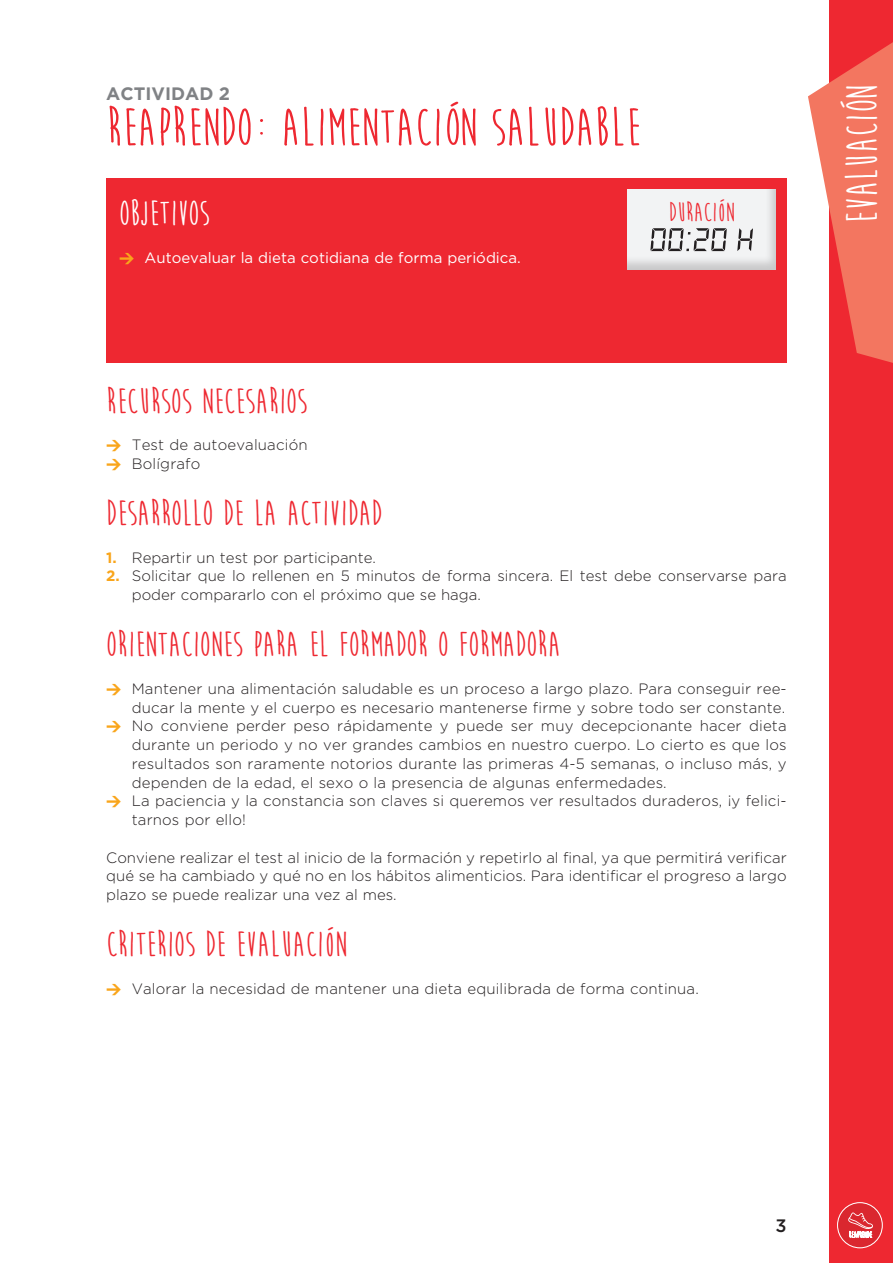
<style>
.page{position:relative;width:893px;height:1263px;background:#fff}
.page>*{position:absolute;margin:0;border:0;box-sizing:border-box;transform-origin:0 0}
.ACTIVIDAD__evaluació{font:700 54px "Moon Flower";color:#ee2831}
.t1{font:700 45px "Moon Flower";color:#fff}
._02_ladillo__evaluac{font:700 36px "Moon Flower";color:#ee2831}
._02_ladillo_calado{font:700 36px "Moon Flower";color:#fff}
.t2{font:700 27px "Moon Flower";color:#ee2831}
.ACTIVIDAD{font:700 18px "Gotham";color:#808285}
.t3{font:500 18px "Gotham";color:#231f20}
._01_texto_general{font:300 15px/18.8px "Gotham";letter-spacing:.01em;color:#231f20}
.t4{font:15px "Gotham";color:#fff}
.s1{font-family:"DIN";font-weight:900;color:#f9a51b}
.s2{font-weight:700;color:#f9a51b}
</style>
<div class="page">
<div style="left:829px;top:0;width:64px;height:1263px;background:#ee2831"></div>
<svg style="left:808px;top:42px;width:85px;height:321px"></svg>
<svg style="left:837px;top:1202px;width:45px;height:46px"></svg>
<div style="left:837px;top:1202px;width:45px;height:46px;border:1px solid #fff;border-radius:50%"></div>
<svg style="left:848px;top:1212px;width:25px;height:27px"></svg>
<div style="left:106px;top:179px;width:681px;height:184px;background:#ee2831"></div>
<div style="left:625px;top:188px;width:152px;height:83px;background:#231f20;opacity:.2"></div>
<svg style="left:650px;top:228px;width:103px;height:23px"></svg>
<p class="ACTIVIDAD" style="left:106px;top:83px;width:125px">ACTIVIDAD 2</p>
<p class="ACTIVIDAD__evaluació" style="left:106px;top:99px;width:536px">REAPRENDO: ALIMENTACIÓN SALUDABLE</p>
<p class="_02_ladillo_calado" style="left:119px;top:194px;width:92px">OBJETIVOS</p>
<p class="t4" style="left:119px;top:249px;width:403px"><span class="s1">&gt;</span> Autoevaluar la dieta cotidiana de forma periódica.</p>
<p class="t2" style="left:669px;top:198px;width:68px">DURACIÓN</p>
<p class="_02_ladillo__evaluac" style="left:106px;top:382px;width:202px">RECURSOS NECESARIOS</p>
<p class="_01_texto_general" style="left:106px;top:435px;width:203px"><span class="s1">&gt;</span> Test de autoevaluación</p>
<p class="_01_texto_general" style="left:106px;top:454px;width:96px"><span class="s1">&gt;</span> Bolígrafo</p>
<p class="_02_ladillo__evaluac" style="left:106px;top:494px;width:277px">DESARROLLO DE LA ACTIVIDAD</p>
<p class="_01_texto_general" style="left:106px;top:548px;width:271px"><span class="s2">1.</span> Repartir un test por participante.</p>
<p class="_01_texto_general" style="left:132px;top:566px;width:656px;text-indent:-26px"><span class="s2">2.</span> Solicitar que lo rellenen en 5 minutos de forma sincera. El test debe conservarse para poder compararlo con el próximo que se haga.</p>
<p class="_02_ladillo__evaluac" style="left:106px;top:626px;width:456px">ORIENTACIONES PARA EL FORMADOR O FORMADORA</p>
<p class="_01_texto_general" style="left:106px;top:679px;width:682px;text-align:right"><span class="s1">&gt;</span> Mantener una alimentación saludable es un proceso a largo plazo. Para conseguir ree&shy;ducar la mente y el cuerpo es necesario mantenerse firme y sobre todo ser constante.</p>
<p class="_01_texto_general" style="left:132px;top:716px;width:656px;text-align:justify;text-indent:-26px"><span class="s1">&gt;</span> No conviene perder peso rápidamente y puede ser muy decepcionante hacer dieta durante un periodo y no ver grandes cambios en nuestro cuerpo. Lo cierto es que los resultados son raramente notorios durante las primeras 4-5 semanas, o incluso más, y dependen de la edad, el sexo o la presencia de algunas enfermedades.</p>
<p class="_01_texto_general" style="left:132px;top:791px;width:656px;text-indent:-26px"><span class="s1">&gt;</span> La paciencia y la constancia son claves si queremos ver resultados duraderos, ¡y felici&shy;tarnos por ello!</p>
<p class="_01_texto_general" style="left:106px;top:848px;width:682px;text-align:justify">Conviene realizar el test al inicio de la formación y repetirlo al final, ya que permitirá verificar qué se ha cambiado y qué no en los hábitos alimenticios. Para identificar el progreso a largo plazo se puede realizar una vez al mes.</p>
<p class="_02_ladillo__evaluac" style="left:106px;top:926px;width:242px">CRITERIOS DE EVALUACIÓN</p>
<p class="_01_texto_general" style="left:106px;top:979px;width:594px"><span class="s1">&gt;</span> Valorar la necesidad de mantener una dieta equilibrada de forma continua.</p>
<h2 class="t1" style="left:839px;top:224px;width:141px;rotate:-90deg">EVALUACIÓN</h2>
<p class="t3" style="left:775px;top:1215px;width:13px">3</p>
</div>
